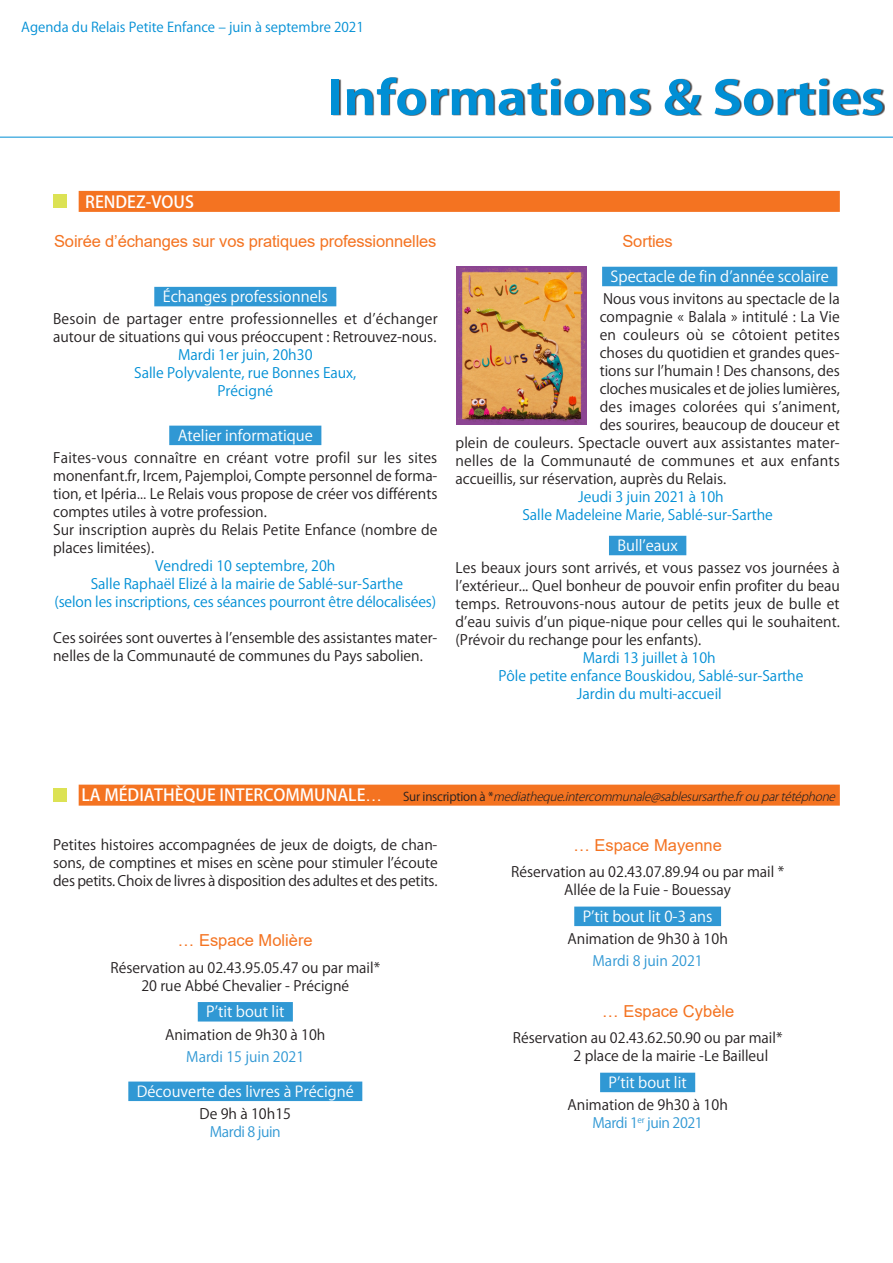
<style>
.page{position:relative;width:893px;height:1263px;background:#fff}
.page>*{position:absolute;margin:0;border:0;box-sizing:border-box;transform-origin:0 0}
.t1{font:700 45.9px "Koz Go Pro";color:#008fd5;scale:1.18 1}
.Sous-sous-titre_2021{font:16.5px "Arial";letter-spacing:-.01em;color:#f47321}
.Sous-titre_orange_20{font:500 16.5px "Koz Go Pro";color:#fff}
.titre_sortie{font:15px "Koz Go Pro";color:#fff}
._04_texte{font:14.25px/18px "Koz Go Pro";color:#231f20}
._04_texte-2{font:14.25px "Koz Go Pro";color:#008fd5}
._04_texte-3{font:14.25px "Koz Go Pro";letter-spacing:.02em;color:#231f20}
._04_texte-4{font:14.25px "Koz Go Pro";color:#3098d4}
._04_texte-5{font:14.25px "Koz Go Pro";letter-spacing:-.03em;color:#3098d4}
.t2{font:13.5px "Koz Go Pro";color:#008fd5}
.Sous-titre_orange_20-2{font:italic 300 12px "Koz Go Pro";color:#231f20}
.s1{font-family:"Calibri"}
.s2{font-family:"Arial";font-weight:400}
.s3{font-weight:400;font-style:normal}
</style>
<div class="page">
<div style="left:332px;top:77px;width:553px;height:39px;background:#231f20;opacity:.8"></div>
<hr style="left:0;top:137px;width:893px;height:1px;background:#008fd5">
<div style="left:154px;top:287px;width:182px;height:19px;background:#3098d4"></div>
<div style="left:169px;top:426px;width:152px;height:19px;background:#3098d4"></div>
<div style="left:602px;top:267px;width:235px;height:19px;background:#3098d4"></div>
<div style="left:609px;top:536px;width:77px;height:19px;background:#3098d4"></div>
<div style="left:79px;top:191px;width:761px;height:21px;background:#f47321"></div>
<div style="left:53px;top:194px;width:14px;height:14px;background:#dce254"></div>
<img style="left:457px;top:267px;width:129px;height:158px">
<div style="left:79px;top:785px;width:761px;height:21px;background:#f47321"></div>
<div style="left:53px;top:788px;width:14px;height:13px;background:#dce254"></div>
<div style="left:198px;top:1002px;width:95px;height:19px;background:#3098d4"></div>
<div style="left:128px;top:1081px;width:234px;height:20px;background:#3098d4"></div>
<div style="left:574px;top:906px;width:147px;height:20px;background:#3098d4"></div>
<div style="left:600px;top:1073px;width:95px;height:19px;background:#3098d4"></div>
<p class="t2" style="left:21px;top:18px;width:344px">Agenda du Relais Petite Enfance – juin à septembre 2021</p>
<p class="Sous-titre_orange_20" style="left:85px;top:191px;width:110px">RENDEZ-VOUS</p>
<h1 class="t1" style="left:327px;top:68px;width:474px">Informations &amp; Sorties</h1>
<p class="Sous-sous-titre_2021" style="left:54px;top:230px;width:384px">Soirée d’échanges sur vos pratiques professionnelles</p>
<p class="titre_sortie" style="left:163px;top:287px;width:167px">Échanges professionnels</p>
<p class="_04_texte" style="left:53px;top:310px;width:386px">Besoin de partager entre professionnelles et d’échanger autour de situations qui vous préoccupent : Retrouvez-nous.</p>
<p class="_04_texte-2" style="left:178px;top:346px;width:136px">Mardi 1er juin, 20h30</p>
<p class="_04_texte-2" style="left:134px;top:364px;width:224px">Salle Polyvalente, rue Bonnes Eaux,</p>
<p class="_04_texte-2" style="left:217px;top:382px;width:57px">Précigné</p>
<p class="titre_sortie" style="left:178px;top:426px;width:137px">Atelier informatique</p>
<p class="_04_texte" style="left:53px;top:449px;width:386px;text-align:justify">Faites-vous connaître en créant votre profil sur les sites monenfant.fr, Ircem, Pajemploi, Compte personnel de forma&shy;tion, et Ipéria<span class="s1">…</span> Le Relais vous propose de créer vos différents comptes utiles à votre profession.</p>
<p class="_04_texte" style="left:53px;top:521px;width:386px">Sur inscription auprès du Relais Petite Enfance (nombre de places limitées).</p>
<p class="_04_texte-2" style="left:155px;top:557px;width:182px">Vendredi 10 septembre, 20h</p>
<p class="_04_texte-2" style="left:91px;top:575px;width:314px">Salle Raphaël Elizé à la mairie de Sablé-sur-Sarthe</p>
<p class="_04_texte-2" style="left:54px;top:593px;width:383px">(selon les inscriptions, ces séances pourront être délocalisées)</p>
<p class="_04_texte" style="left:53px;top:629px;width:386px">Ces soirées sont ouvertes à l’ensemble des assistantes mater&shy;nelles de la Communauté de communes du Pays sabolien.</p>
<p class="Sous-sous-titre_2021" style="left:622px;top:230px;width:52px">Sorties</p>
<p class="titre_sortie" style="left:611px;top:267px;width:220px">Spectacle de fin d’année scolaire</p>
<p class="_04_texte" style="left:603px;top:290px;width:238px">Nous vous invitons au spectacle de la</p>
<p class="_04_texte" style="left:600px;top:308px;width:241px">compagnie « Balala » intitulé : La Vie</p>
<p class="_04_texte-3" style="left:600px;top:326px;width:242px">en couleurs où se côtoient petites</p>
<p class="_04_texte" style="left:600px;top:344px;width:242px">choses du quotidien et grandes ques-</p>
<p class="_04_texte" style="left:600px;top:362px;width:242px">tions sur l’humain ! Des chansons, des</p>
<p class="_04_texte" style="left:600px;top:380px;width:242px">cloches musicales et de jolies lumières,</p>
<p class="_04_texte" style="left:600px;top:398px;width:242px">des images colorées qui s’animent,</p>
<p class="_04_texte" style="left:600px;top:416px;width:242px">des sourires, beaucoup de douceur et</p>
<p class="_04_texte" style="left:455px;top:434px;width:386px">plein de couleurs. Spectacle ouvert aux assistantes mater-</p>
<p class="_04_texte" style="left:455px;top:452px;width:386px">nelles de la Communauté de communes et aux enfants</p>
<p class="_04_texte" style="left:455px;top:470px;width:272px">accueillis, sur réservation, auprès du Relais.</p>
<p class="_04_texte-2" style="left:578px;top:488px;width:147px">Jeudi 3 juin 2021 à 10h</p>
<p class="_04_texte-2" style="left:522px;top:506px;width:252px">Salle Madeleine Marie, Sablé-sur-Sarthe</p>
<p class="titre_sortie" style="left:617px;top:536px;width:62px">Bull’eaux</p>
<p class="_04_texte" style="left:455px;top:559px;width:386px;text-align:justify">Les beaux jours sont arrivés, et vous passez vos journées à l’extérieur... Quel bonheur de pouvoir enfin profiter du beau temps. Retrouvons-nous autour de petits jeux de bulle et d’eau suivis d’un pique-nique pour celles qui le souhaitent. (Prévoir du rechange pour les enfants).</p>
<p class="_04_texte-2" style="left:583px;top:649px;width:134px">Mardi 13 juillet à 10h</p>
<p class="_04_texte-2" style="left:498px;top:667px;width:307px">Pôle petite enfance Bouskidou, Sablé-sur-Sarthe</p>
<p class="_04_texte-2" style="left:577px;top:685px;width:146px">Jardin du multi-accueil</p>
<p class="Sous-titre_orange_20" style="left:67px;top:785px;width:317px">À LA MÉDIATHÈQUE INTERCOMMUNALE<span class="s2">…</span></p>
<p class="Sous-titre_orange_20-2" style="left:403px;top:789px;width:437px"><span class="s3">S u r i n s c r i p t i o n à *</span> mediatheque.intercommunale@sablesursarthe.froupartétéphone</p>
<p class="_04_texte" style="left:53px;top:836px;width:386px;text-align:justify">Petites histoires accompagnées de jeux de doigts, de chan&shy;sons, de comptines et mises en scène pour stimuler l’écoute des petits. Choix de livres à disposition des adultes et des petits.</p>
<p class="Sous-sous-titre_2021" style="left:573px;top:834px;width:150px">… Espace Mayenne</p>
<p class="_04_texte" style="left:511px;top:863px;width:274px">Réservation au 02.43.07.89.94 ou par mail *</p>
<p class="_04_texte" style="left:564px;top:881px;width:168px">Allée de la Fuie - Bouessay</p>
<p class="titre_sortie" style="left:583px;top:907px;width:131px">P’tit bout lit 0-3 ans</p>
<p class="_04_texte" style="left:567px;top:930px;width:162px">Animation de 9h30 à 10h</p>
<p class="_04_texte-4" style="left:593px;top:952px;width:112px">Mardi 8 juin 2021</p>
<p class="Sous-sous-titre_2021" style="left:602px;top:1000px;width:134px">… Espace Cybèle</p>
<p class="_04_texte" style="left:513px;top:1029px;width:271px">Réservation au 02.43.62.50.90 ou par mail*</p>
<p class="_04_texte" style="left:574px;top:1047px;width:196px">2 place de la mairie -Le Bailleul</p>
<p class="titre_sortie" style="left:609px;top:1073px;width:80px">P’tit bout lit</p>
<p class="_04_texte" style="left:567px;top:1096px;width:162px">Animation de 9h30 à 10h</p>
<p class="_04_texte-5" style="left:593px;top:1114px;width:112px">Mardi 1<sup>er</sup> juin 2021</p>
<p class="Sous-sous-titre_2021" style="left:178px;top:929px;width:136px">… Espace Molière</p>
<p class="_04_texte" style="left:110px;top:959px;width:271px">Réservation au 02.43.95.05.47 ou par mail*</p>
<p class="_04_texte" style="left:141px;top:977px;width:209px">20 rue Abbé Chevalier - Précigné</p>
<p class="titre_sortie" style="left:206px;top:1002px;width:80px">P’tit bout lit</p>
<p class="_04_texte" style="left:165px;top:1026px;width:162px">Animation de 9h30 à 10h</p>
<p class="_04_texte-4" style="left:186px;top:1047px;width:119px">Mardi 15 juin 2021</p>
<p class="titre_sortie" style="left:137px;top:1081px;width:218px">Découverte des livres à Précigné</p>
<p class="_04_texte" style="left:200px;top:1105px;width:93px">De 9h à 10h15</p>
<p class="_04_texte-5" style="left:210px;top:1122px;width:72px">Mardi 8 juin</p>
</div>
